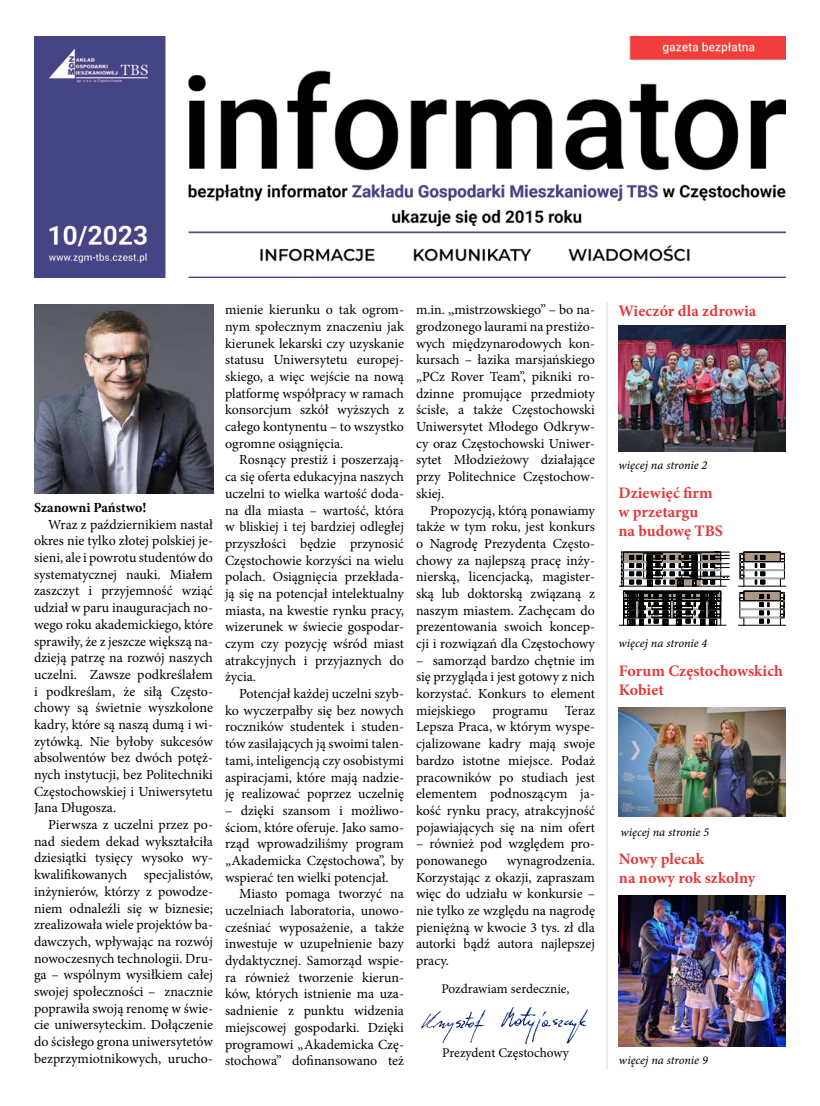
<style>
.page{position:relative;width:820px;height:1106px;background:#fff}
.page>*{position:absolute;margin:0;border:0;box-sizing:border-box;transform-origin:0 0}
.t1{font:700 16px/19.2px "Minion Pro";color:#e3393a}
.t2{font:13.9px/16.7px "Minion Pro";color:#000;text-align:justify}
.t3{font:700 13.9px "Minion Pro";letter-spacing:-.005em;color:#000}
.t4{font:13.3px "Minion Pro";color:#000}
.t5{font:12px "Minion Pro It Capt";letter-spacing:-.005em;color:#000}
</style>
<div class="page">
<img style="left:34px;top:37px;width:751px;height:241px">
<img style="left:34px;top:304px;width:179px;height:189px">
<img style="left:421px;top:1007px;width:167px;height:36px">
<hr style="left:606px;top:302px;width:1px;height:767px;background:#d8d7d6">
<img style="left:618px;top:707px;width:167px;height:109px">
<img style="left:618px;top:895px;width:167px;height:151px">
<img style="left:618px;top:326px;width:167px;height:126px">
<svg style="left:619px;top:551px;width:166px;height:75px"></svg>
<p class="t3" style="left:34px;top:498px;width:114px">Szanowni Państwo!</p>
<p class="t2" style="left:34px;top:516px;width:180px;text-indent:14px">Wraz z październikiem nastał okres nie tylko złotej polskiej je&shy;sieni, ale i powrotu studentów do systematycznej nauki. Miałem zaszczyt i przyjemność wziąć udział w paru inauguracjach no&shy;wego roku akademickiego, które sprawiły, że z jeszcze większą na&shy;dzieją patrzę na rozwój naszych uczelni. Zawsze podkreślałem i podkreślam, że siłą Często&shy;chowy są świetnie wyszkolone kadry, które są naszą dumą i wi&shy;zytówką. Nie byłoby sukcesów absolwentów bez dwóch potęż&shy;nych instytucji, bez Politechniki Częstochowskiej i Uniwersytetu Jana Długosza.</p>
<p class="t2" style="left:34px;top:816px;width:180px;text-indent:14px">Pierwsza z uczelni przez po&shy;nad siedem dekad wykształciła dziesiątki tysięcy wysoko wy&shy;kwalifikowanych specjalistów, inżynierów, którzy z powodze&shy;niem odnaleźli się w biznesie; zrealizowała wiele projektów ba&shy;dawczych, wpływając na rozwój nowoczesnych technologii. Dru&shy;ga – wspólnym wysiłkiem całej swojej społeczności – znacznie poprawiła swoją renomę w świe&shy;cie uniwersyteckim. Dołączenie do ścisłego grona uniwersytetów bezprzymiotnikowych, urucho-</p>
<p class="t2" style="left:225px;top:301px;width:180px">mienie kierunku o tak ogrom&shy;nym społecznym znaczeniu jak kierunek lekarski czy uzyskanie statusu Uniwersytetu europej&shy;skiego, a więc wejście na nową platformę współpracy w ramach konsorcjum szkół wyższych z całego kontynentu – to wszystko ogromne osiągnięcia.</p>
<p class="t2" style="left:225px;top:452px;width:180px;text-indent:14px">Rosnący prestiż i poszerzają&shy;ca się oferta edukacyjna naszych uczelni to wielka wartość doda&shy;na dla miasta – wartość, która w bliskiej i tej bardziej odległej przyszłości będzie przynosić Częstochowie korzyści na wielu polach. Osiągnięcia przekłada&shy;ją się na potencjał intelektualny miasta, na kwestie rynku pracy, wizerunek w świecie gospodar&shy;czym czy pozycję wśród miast atrakcyjnych i przyjaznych do życia.</p>
<p class="t2" style="left:225px;top:685px;width:180px;text-indent:14px">Potencjał każdej uczelni szyb&shy;ko wyczerpałby się bez nowych roczników studentek i studen&shy;tów zasilających ją swoimi talen&shy;tami, inteligencją czy osobistymi aspiracjami, które mają nadzie&shy;ję realizować poprzez uczelnię</p>
<p class="t2" style="left:225px;top:802px;width:180px">– dzięki szansom i możliwo&shy;ściom, które oferuje. Jako samo&shy;rząd wprowadziliśmy program „Akademicka Częstochowa”, by wspierać ten wielki potencjał.</p>
<p class="t2" style="left:225px;top:885px;width:180px;text-indent:14px">Miasto pomaga tworzyć na uczelniach laboratoria, unowo&shy;cześniać wyposażenie, a także inwestuje w uzupełnienie bazy dydaktycznej. Samorząd wspie&shy;ra również tworzenie kierun&shy;ków, których istnienie ma uza&shy;sadnienie z punktu widzenia miejscowej gospodarki. Dzięki programowi „Akademicka Czę&shy;stochowa” dofinansowano też</p>
<p class="t2" style="left:416px;top:301px;width:180px">m.in. ,,mistrzowskiego” – bo na&shy;grodzonego laurami na prestiżo&shy;wych międzynarodowych kon&shy;kursach – łazika marsjańskiego „PCz Rover Team”, pikniki ro&shy;dzinne promujące przedmioty ścisłe, a także Częstochowski Uniwersytet Młodego Odkryw&shy;cy oraz Częstochowski Uniwer&shy;sytet Młodzieżowy działające przy Politechnice Częstochow&shy;skiej.</p>
<p class="t2" style="left:416px;top:502px;width:180px;text-indent:14px">Propozycją, którą ponawiamy także w tym roku, jest konkurs o Nagrodę Prezydenta Często&shy;chowy za najlepszą pracę inży&shy;nierską, licencjacką, magister&shy;ską lub doktorską związaną z naszym miastem. Zachęcam do prezentowania swoich koncep&shy;cji i rozwiązań dla Częstochowy</p>
<p class="t2" style="left:416px;top:652px;width:180px">– samorząd bardzo chętnie im się przygląda i jest gotowy z nich korzystać. Konkurs to element miejskiego programu Teraz Lepsza Praca, w którym wyspe&shy;cjalizowane kadry mają swoje bardzo istotne miejsce. Podaż pracowników po studiach jest elementem podnoszącym ja&shy;kość rynku pracy, atrakcyjność pojawiających się na nim ofert</p>
<p class="t2" style="left:416px;top:835px;width:180px">– również pod względem pro&shy;ponowanego</p>
<p class="t2" style="left:416px;top:852px;width:180px;text-indent:91px">wynagrodzenia.<br>Korzystając z okazji, zapraszam więc do udziału w konkursie – nie tylko ze względu na nagrodę pieniężną w kwocie 3 tys. zł dla autorki bądź autora najlepszej pracy.</p>
<p class="t4" style="left:441px;top:979px;width:130px">Pozdrawiam serdecznie,</p>
<p class="t4" style="left:442px;top:1043px;width:128px">Prezydent Częstochowy</p>
<p class="t1" style="left:618px;top:301px;width:139px">Wieczór dla zdrowia</p>
<p class="t5" style="left:618px;top:456px;width:90px">więcej na stronie 2</p>
<p class="t1" style="left:618px;top:482px;width:106px">Dziewięć firm w przetargu<br>na budowę TBS</p>
<p class="t5" style="left:618px;top:634px;width:90px">więcej na stronie 4</p>
<p class="t1" style="left:618px;top:661px;width:165px">Forum Częstochowskich<br>Kobiet</p>
<p class="t5" style="left:620px;top:824px;width:90px">więcej na stronie 5</p>
<p class="t1" style="left:618px;top:849px;width:138px">Nowy plecak<br>na nowy rok szkolny</p>
<p class="t5" style="left:618px;top:1051px;width:90px">więcej na stronie 9</p>
</div>
